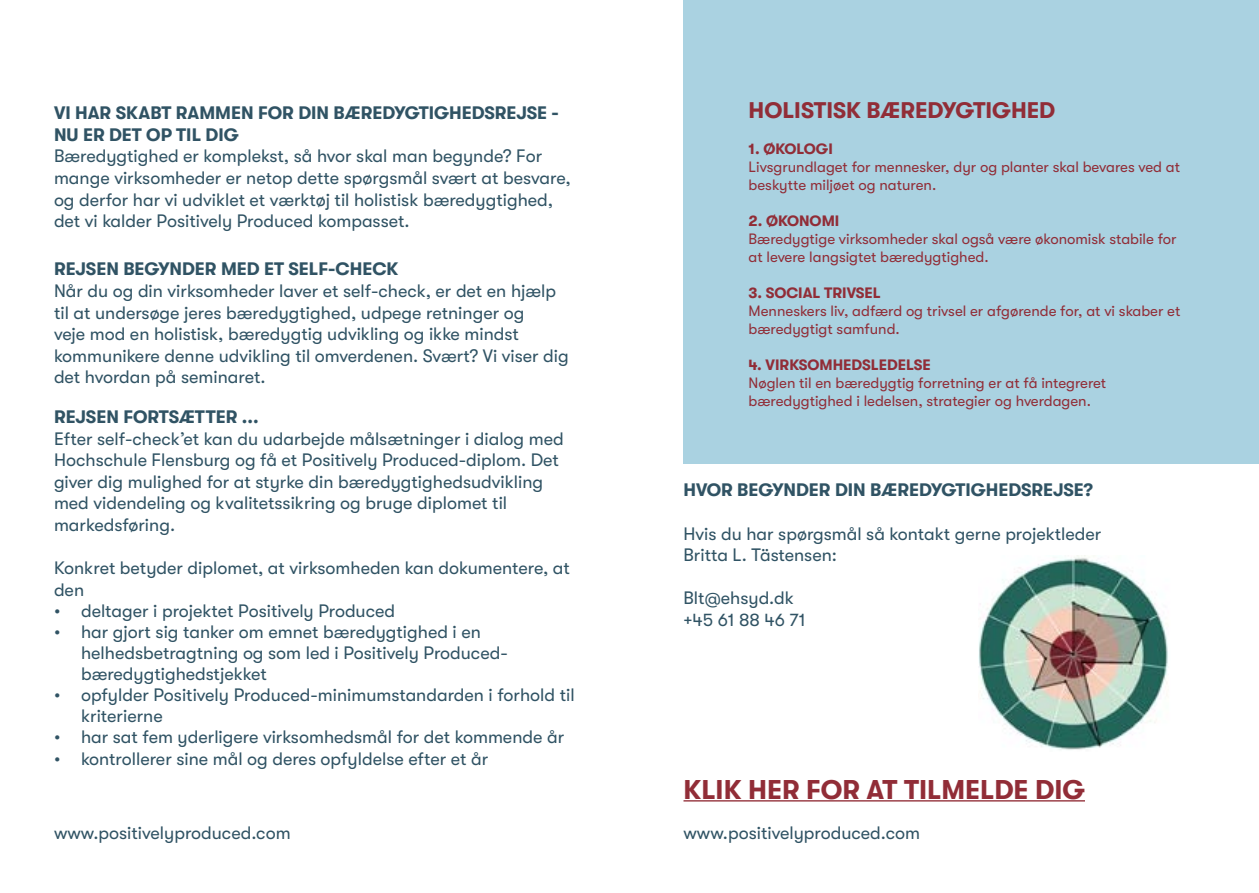
<style>
.page{position:relative;width:1259px;height:893px;background:#fff}
.page>*{position:absolute;margin:0;border:0;box-sizing:border-box;transform-origin:0 0}
.t1{font:700 27px "GT Walsheim Pro";color:#912d37}
.t2{font:700 22.5px "GT Walsheim Pro";color:#912d37}
.t3{font:18px/21.6px "GT Walsheim Pro";color:#305364}
.t4{font:700 18px/21.6px "GT Walsheim Pro";color:#305364}
.t5{font:15px/18px "GT Walsheim Pro";color:#912d37}
.t6{font:700 15px "GT Walsheim Pro";color:#912d37}
</style>
<div class="page">
<hr style="left:683px;top:800px;width:402px;height:1px;background:#912d37">
<div style="left:683px;top:0;width:576px;height:464px;background:#aad2e1"></div>
<img style="left:978px;top:556px;width:191px;height:194px">
<p class="t4" style="left:54px;top:102px;width:506px">VI HAR SKABT RAMMEN FOR DIN BÆREDYGTIGHEDSREJSE -<br>NU ER DET OP TIL DIG</p>
<p class="t3" style="left:54px;top:145px;width:518px">Bæredygtighed er komplekst, så hvor skal man begynde? For mange virksomheder er netop dette spørgsmål svært at besvare, og derfor har vi udviklet et værktøj til holistisk bæredygtighed, det vi kalder Positively Produced kompasset.</p>
<p class="t4" style="left:54px;top:258px;width:346px">REJSEN BEGYNDER MED ET SELF-CHECK</p>
<p class="t3" style="left:54px;top:280px;width:516px">Når du og din virksomheder laver et self-check, er det en hjælp til at undersøge jeres bæredygtighed, udpege retninger og<br>veje mod en holistisk, bæredygtig udvikling og ikke mindst kommunikere denne udvikling til omverdenen. Svært? Vi viser dig det hvordan på seminaret.</p>
<p class="t4" style="left:54px;top:406px;width:206px">REJSEN FORTSÆTTER ...</p>
<p class="t3" style="left:54px;top:428px;width:511px">Efter self-check’et kan du udarbejde målsætninger i dialog med Hochschule Flensburg og få et Positively Produced-diplom. Det giver dig mulighed for at styrke din bæredygtighedsudvikling med videndeling og kvalitetssikring og bruge diplomet til markedsføring.</p>
<p class="t3" style="left:54px;top:557px;width:517px">Konkret betyder diplomet, at virksomheden kan dokumentere, at den</p>
<p class="t3" style="left:54px;top:600px;width:343px">• deltager i projektet Positively Produced</p>
<p class="t3" style="left:81px;top:621px;width:428px;line-height:21px;text-indent:-27px">• har gjort sig tanker om emnet bæredygtighed i en helhedsbetragtning og som led i Positively Produced&shy;bæredygtighedstjekket</p>
<p class="t3" style="left:81px;top:684px;width:495px;line-height:21px;text-indent:-27px">• opfylder Positively Produced-minimumstandarden i forhold til kriterierne</p>
<p class="t3" style="left:54px;top:726px;width:512px">• har sat fem yderligere virksomhedsmål for det kommende år</p>
<p class="t3" style="left:54px;top:748px;width:436px">• kontrollerer sine mål og deres opfyldelse efter et år</p>
<p class="t2" style="left:748px;top:97px;width:308px">HOLISTISK BÆREDYGTIGHED</p>
<p class="t6" style="left:748px;top:140px;width:86px">1. ØKOLOGI</p>
<p class="t5" style="left:748px;top:158px;width:433px">Livsgrundlaget for mennesker, dyr og planter skal bevares ved at beskytte miljøet og naturen.</p>
<p class="t6" style="left:748px;top:212px;width:92px">2. ØKONOMI</p>
<p class="t5" style="left:748px;top:230px;width:429px">Bæredygtige virksomheder skal også være økonomisk stabile for at levere langsigtet bæredygtighed.</p>
<p class="t6" style="left:748px;top:284px;width:134px">3. SOCIAL TRIVSEL</p>
<p class="t5" style="left:748px;top:302px;width:433px">Menneskers liv, adfærd og trivsel er afgørende for, at vi skaber et bæredygtigt samfund.</p>
<p class="t6" style="left:748px;top:356px;width:184px">4. VIRKSOMHEDSLEDELSE</p>
<p class="t5" style="left:748px;top:374px;width:359px">Nøglen til en bæredygtig forretning er at få integreret bæredygtighed i ledelsen, strategier og hverdagen.</p>
<p class="t4" style="left:683px;top:479px;width:411px">HVOR BEGYNDER DIN BÆREDYGTIGHEDSREJSE?</p>
<p class="t3" style="left:683px;top:523px;width:419px">Hvis du har spørgsmål så kontakt gerne projektleder<br>Britta L. Tästensen:</p>
<p class="t3" style="left:683px;top:588px;width:124px">Blt@ehsyd.dk +45 61 88 46 71</p>
<h1 class="t1" style="left:683px;top:774px;width:403px">KLIK HER FOR AT TILMELDE DIG</h1>
<p class="t3" style="left:54px;top:822px;width:238px">www.positivelyproduced.com</p>
<p class="t3" style="left:683px;top:822px;width:238px">www.positivelyproduced.com</p>
</div>
